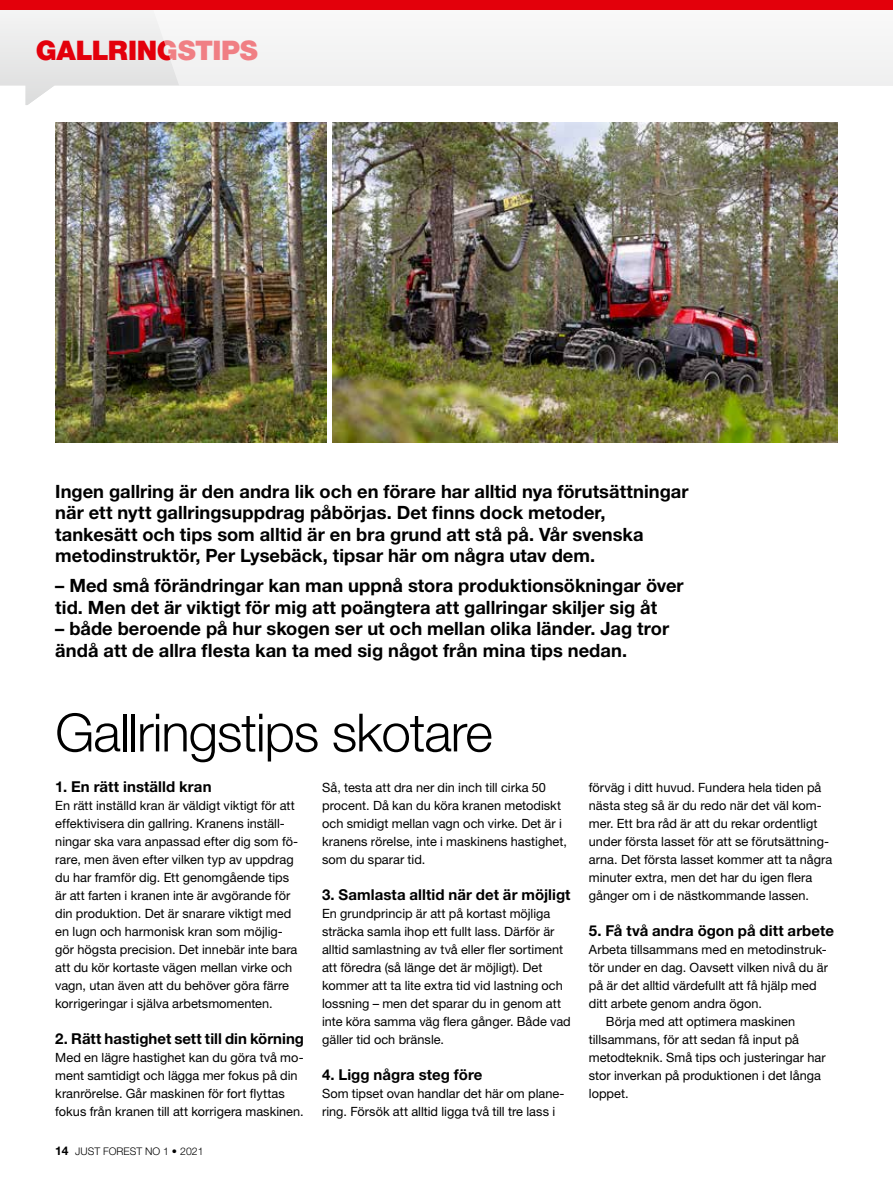
<style>
.page{position:relative;width:893px;height:1191px;background:#fff}
.page>*{position:absolute;margin:0;border:0;box-sizing:border-box;transform-origin:0 0}
.t1{font:300 52.8px "Helvetica Neue LT Std";letter-spacing:-.02em;color:#000}
.t2{font:900 27px "Helvetica Neue LT Std";letter-spacing:-.01em;color:#e3000b}
.t3{font:700 18.3px/21.6px "Helvetica Neue LT Std";color:#000}
.t4{font:700 15px "Helvetica Neue LT Std";letter-spacing:.005em;color:#000}
.t5{font:12.75px/18px "Helvetica Neue LT Std";color:#000}
.t6{font:300 10.5px "Helvetica Neue LT Std";color:#000}
.s1{font-weight:700;font-size:12px}
</style>
<div class="page">
<svg style="left:0;top:9px;width:893px;height:96px"></svg>
<div style="left:148px;top:9px;width:745px;height:76px;background:#f4f4f4"></div>
<div style="left:0;top:0;width:893px;height:9px;background:#e3000b"></div>
<img style="left:55px;top:122px;width:271px;height:321px">
<img style="left:333px;top:122px;width:505px;height:321px">
<h2 class="t2" style="left:36px;top:34px;width:224px">?GALLRINGSTIPS</h2>
<p class="t3" style="left:55px;top:480px;width:635px">Ingen gallring är den andra lik och en förare har alltid nya förutsättningar när ett nytt gallringsuppdrag påbörjas. Det finns dock metoder, tankesätt och tips som alltid är en bra grund att stå på. Vår svenska metodinstruktör, Per Lysebäck, tipsar här om några utav dem.</p>
<h3 class="t3" style="left:55px;top:574px;width:630px">– Med små förändringar kan man uppnå stora produktionsökningar över tid. Men det är viktigt för mig att poängtera att gallringar skiljer sig åt</h3>
<h3 class="t3" style="left:55px;top:617px;width:615px">– både beroende på hur skogen ser ut och mellan olika länder. Jag tror ändå att de allra flesta kan ta med sig något från mina tips nedan.</h3>
<h1 class="t1" style="left:55px;top:700px;width:439px">Gallringstips skotare</h1>
<p class="t4" style="left:55px;top:777px;width:158px">1. En rätt inställd kran</p>
<p class="t5" style="left:55px;top:796px;width:244px">En rätt inställd kran är väldigt viktigt för att effektivisera din gallring. Kranens inställ&shy;ningar ska vara anpassad efter dig som fö&shy;rare, men även efter vilken typ av uppdrag du har framför dig. Ett genomgående tips är att farten i kranen inte är avgörande för din produktion. Det är snarare viktigt med en lugn och harmonisk kran som möjlig&shy;gör högsta precision. Det innebär inte bara att du kör kortaste vägen mellan virke och vagn, utan även att du behöver göra färre korrigeringar i själva arbetsmomenten.</p>
<p class="t4" style="left:55px;top:1029px;width:250px">2. Rätt hastighet sett till din körning</p>
<p class="t5" style="left:55px;top:1048px;width:250px">Med en lägre hastighet kan du göra två mo&shy;ment samtidigt och lägga mer fokus på din kranrörelse. Går maskinen för fort flyttas fokus från kranen till att korrigera maskinen.</p>
<p class="t5" style="left:322px;top:778px;width:246px">Så, testa att dra ner din inch till cirka 50 procent. Då kan du köra kranen metodiskt och smidigt mellan vagn och virke. Det är i kranens rörelse, inte i maskinens hastighet, som du sparar tid.</p>
<p class="t4" style="left:322px;top:885px;width:250px">3. Samlasta alltid när det är möjligt</p>
<p class="t5" style="left:322px;top:904px;width:250px">En grundprincip är att på kortast möjliga sträcka samla ihop ett fullt lass. Därför är alltid samlastning av två eller fler sortiment att föredra (så länge det är möjligt). Det kommer att ta lite extra tid vid lastning och lossning – men det sparar du in genom att inte köra samma väg flera gånger. Både vad gäller tid och bränsle.</p>
<p class="t4" style="left:322px;top:1065px;width:162px">4. Ligg några steg före</p>
<p class="t5" style="left:322px;top:1084px;width:244px">Som tipset ovan handlar det här om plane&shy;ring. Försök att alltid ligga två till tre lass i</p>
<p class="t6" style="left:55px;top:1144px;width:150px"><span class="s1">14</span> JUST FOREST NO 1 • 2021</p>
<p class="t5" style="left:589px;top:778px;width:245px">förväg i ditt huvud. Fundera hela tiden på nästa steg så är du redo när det väl kom&shy;mer. Ett bra råd är att du rekar ordentligt under första lasset för att se förutsättning&shy;arna. Det första lasset kommer att ta några minuter extra, men det har du igen flera gånger om i de nästkommande lassen.</p>
<p class="t4" style="left:589px;top:921px;width:247px">5. Få två andra ögon på ditt arbete</p>
<p class="t5" style="left:589px;top:940px;width:239px">Arbeta tillsammans med en metodinstruk-</p>
<p class="t5" style="left:589px;top:958px;width:241px">tör under en dag. Oavsett vilken nivå du är</p>
<p class="t5" style="left:589px;top:976px;width:229px">på är det alltid värdefullt att få hjälp med</p>
<p class="t5" style="left:589px;top:994px;width:175px">ditt arbete genom andra ögon.</p>
<p class="t5" style="left:606px;top:1012px;width:191px">Börja med att optimera maskinen</p>
<p class="t5" style="left:589px;top:1030px;width:212px">tillsammans, för att sedan få input på</p>
<p class="t5" style="left:589px;top:1048px;width:238px">metodteknik. Små tips och justeringar har</p>
<p class="t5" style="left:589px;top:1066px;width:234px">stor inverkan på produktionen i det långa</p>
<p class="t5" style="left:589px;top:1084px;width:41px">loppet.</p>
</div>
